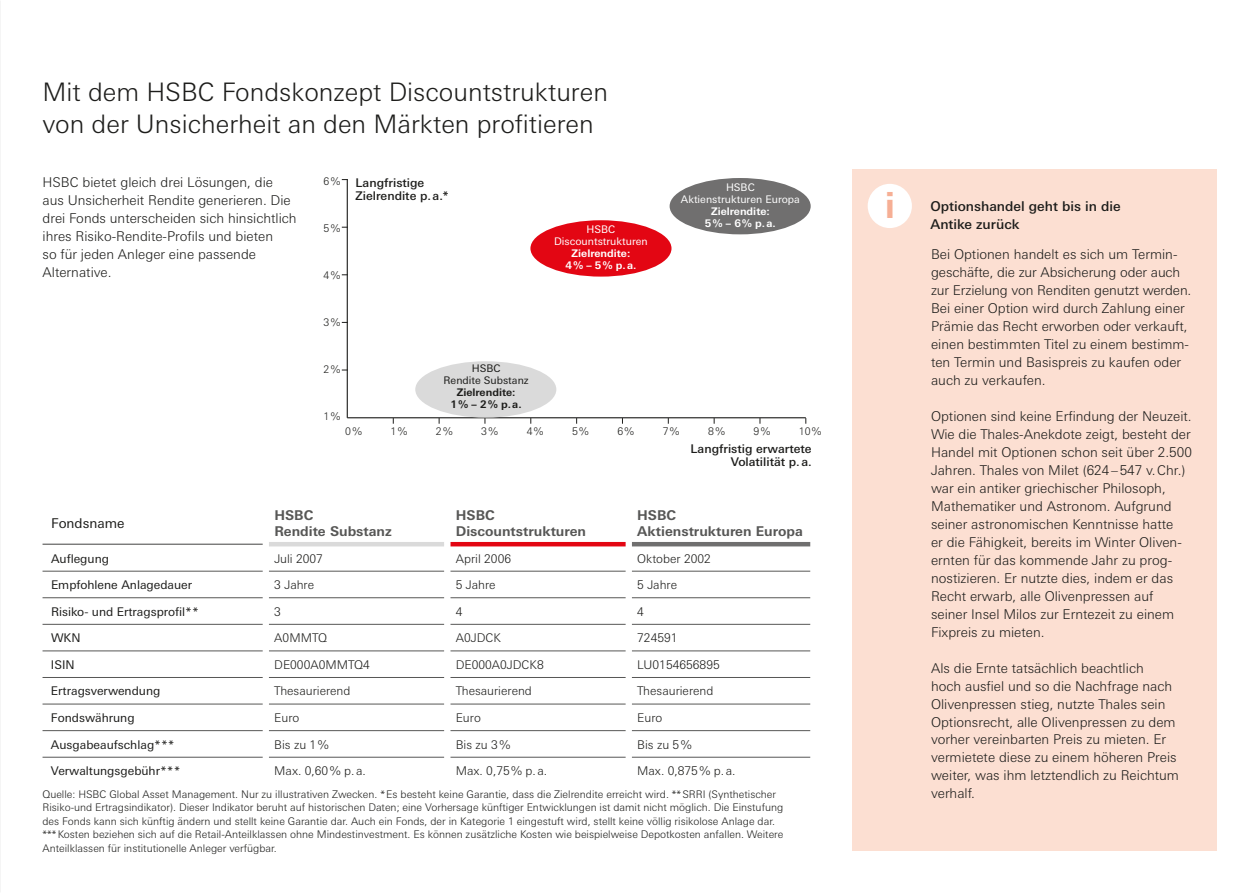
<style>
.page{position:relative;width:1259px;height:893px;background:#fff}
.page>*{position:absolute;margin:0;border:0;box-sizing:border-box;transform-origin:0 0}
.t1{font:700 36px "Univers Nextfor HSBC";color:#f6af95}
.t2{font:300 25.5px/31.5px "Univers Nextfor HSBC";color:#1d1d1b}
.t3{font:300 13.5px/18px "Univers Nextfor HSBC";color:#1d1d1b}
.t4{font:700 13.5px/16.2px "Univers Nextfor HSBC";color:#575756}
.t5{font:500 13.5px/18px "Univers Nextfor HSBC";color:#1d1d1b}
.t6{font:13.5px "Univers Nextfor HSBC";color:#1d1d1b}
.t7{font:300 12px "Univers Nextfor HSBC";color:#1d1d1b}
.t8{font:12px "Univers Nextfor HSBC";color:#1d1d1b}
.t9{font:500 12px/13.5px "Univers Nextfor HSBC";color:#1d1d1b;text-align:right}
.t10{font:300 10.5px/13.5px "Univers Nextfor HSBC";color:#1d1d1b}
.t11{font:10.5px/12px "Univers Nextfor HSBC";color:#fff;text-align:center}
.t12{font:700 10.5px/12px "Univers Nextfor HSBC";color:#fff;text-align:center}
.t13{font:700 10.5px/12px "Univers Nextfor HSBC";color:#1d1d1b;text-align:center}
.t14{font:10.5px/12px "Univers Nextfor HSBC";color:#1d1d1b;text-align:center}
</style>
<div class="page">
<hr style="left:43px;top:571px;width:220px;height:1px;background:#575756">
<hr style="left:269px;top:571px;width:175px;height:1px;background:#575756">
<hr style="left:450px;top:571px;width:176px;height:1px;background:#575756">
<hr style="left:632px;top:571px;width:178px;height:1px;background:#575756">
<hr style="left:43px;top:597px;width:220px;height:1px;background:#575756">
<hr style="left:269px;top:597px;width:175px;height:1px;background:#575756">
<hr style="left:450px;top:597px;width:176px;height:1px;background:#575756">
<hr style="left:632px;top:597px;width:178px;height:1px;background:#575756">
<hr style="left:43px;top:624px;width:220px;height:1px;background:#575756">
<hr style="left:269px;top:624px;width:175px;height:1px;background:#575756">
<hr style="left:450px;top:624px;width:176px;height:1px;background:#575756">
<hr style="left:632px;top:624px;width:178px;height:1px;background:#575756">
<hr style="left:43px;top:650px;width:220px;height:1px;background:#575756">
<hr style="left:269px;top:650px;width:175px;height:1px;background:#575756">
<hr style="left:450px;top:650px;width:176px;height:1px;background:#575756">
<hr style="left:632px;top:650px;width:178px;height:1px;background:#575756">
<hr style="left:43px;top:677px;width:220px;height:1px;background:#575756">
<hr style="left:269px;top:677px;width:175px;height:1px;background:#575756">
<hr style="left:450px;top:677px;width:176px;height:1px;background:#575756">
<hr style="left:632px;top:677px;width:178px;height:1px;background:#575756">
<hr style="left:43px;top:704px;width:220px;height:1px;background:#575756">
<hr style="left:269px;top:704px;width:175px;height:1px;background:#575756">
<hr style="left:450px;top:704px;width:176px;height:1px;background:#575756">
<hr style="left:632px;top:704px;width:178px;height:1px;background:#575756">
<hr style="left:43px;top:730px;width:220px;height:1px;background:#575756">
<hr style="left:269px;top:730px;width:175px;height:1px;background:#575756">
<hr style="left:450px;top:730px;width:176px;height:1px;background:#575756">
<hr style="left:632px;top:730px;width:178px;height:1px;background:#575756">
<hr style="left:43px;top:544px;width:220px;height:1px;background:#575756">
<hr style="left:269px;top:542px;width:175px;height:4px;background:#dadada">
<hr style="left:450px;top:542px;width:176px;height:4px;background:#e30613">
<hr style="left:632px;top:542px;width:178px;height:4px;background:#706f6f">
<hr style="left:43px;top:757px;width:220px;height:1px;background:#575756">
<hr style="left:269px;top:757px;width:175px;height:1px;background:#575756">
<hr style="left:450px;top:757px;width:176px;height:1px;background:#575756">
<hr style="left:632px;top:757px;width:178px;height:1px;background:#575756">
<hr style="left:347px;top:179px;width:1px;height:239px;background:#1d1d1b">
<hr style="left:347px;top:417px;width:459px;height:1px;background:#1d1d1b">
<div style="left:530px;top:220px;width:141px;height:57px;background:#e30613;border-radius:50%"></div>
<div style="left:669px;top:178px;width:141px;height:56px;background:#706f6f;border-radius:50%"></div>
<div style="left:415px;top:361px;width:141px;height:57px;background:#dadada;border-radius:50%"></div>
<div style="left:851px;top:169px;width:365px;height:681px;background:#fcdfd2"></div>
<div style="left:867px;top:184px;width:45px;height:44px;background:#fff;border-radius:50%"></div>
<h2 class="t2" style="left:43px;top:74px;width:567px">Mit dem HSBC Fondskonzept Discountstrukturen von der Unsicherheit an den Märkten profitieren</h2>
<p class="t3" style="left:43px;top:172px;width:256px">HSBC bietet gleich drei Lösungen, die aus Unsicherheit Rendite generieren. Die drei Fonds unterscheiden sich hinsichtlich ihres Risiko-Rendite-Profils und bieten<br>so für jeden Anleger eine passende Alternative.</p>
<p class="t10" style="left:323px;top:173px;width:18px">6 %</p>
<p class="t10" style="left:323px;top:220px;width:18px">5 %</p>
<p class="t10" style="left:323px;top:268px;width:18px">4 %</p>
<p class="t10" style="left:323px;top:315px;width:18px">3 %</p>
<p class="t10" style="left:323px;top:362px;width:18px">2 %</p>
<p class="t10" style="left:323px;top:409px;width:18px">1 %</p>
<p class="t9" style="left:356px;top:175px;width:94px;text-align:left">Langfristige<br>Zielrendite p. a.*</p>
<p class="t11" style="left:681px;top:180px;width:121px">HSBC<br>Aktienstrukturen Europa</p>
<p class="t12" style="left:705px;top:204px;width:73px">Zielrendite:<br>5 % – 6 % p. a.</p>
<p class="t5" style="left:930px;top:197px;width:192px">Optionshandel geht bis in die<br>Antike zurück</p>
<p class="t3" style="left:931px;top:244px;width:262px">Bei Optionen handelt es sich um Termin&shy;geschäfte, die zur Absicherung oder auch zur Erzielung von Renditen genutzt werden.<br>Bei einer Option wird durch Zahlung einer Prämie das Recht erworben oder verkauft, einen bestimmten Titel zu einem bestimm&shy;ten Termin und Basispreis zu kaufen oder auch zu verkaufen.</p>
<p class="t3" style="left:931px;top:406px;width:262px">Optionen sind keine Erfindung der Neuzeit.<br>Wie die Thales-Anekdote zeigt, besteht der Handel mit Optionen schon seit über 2.500<br>Jahren. Thales von Milet (624 – 547 v. Chr.) war ein antiker griechischer Philosoph, Mathematiker und Astronom. Aufgrund seiner astronomischen Kenntnisse hatte<br>er die Fähigkeit, bereits im Winter Oliven&shy;ernten für das kommende Jahr zu prog&shy;nostizieren. Er nutzte dies, indem er das Recht erwarb, alle Olivenpressen auf seiner Insel Milos zur Erntezeit zu einem Fixpreis zu mieten.</p>
<p class="t3" style="left:931px;top:658px;width:249px">Als die Ernte tatsächlich beachtlich<br>hoch ausfiel und so die Nachfrage nach Olivenpressen stieg, nutzte Thales sein Optionsrecht, alle Olivenpressen zu dem vorher vereinbarten Preis zu mieten. Er vermietete diese zu einem höheren Preis weiter, was ihm letztendlich zu Reichtum verhalf.</p>
<h1 class="t1" style="left:885px;top:179px;width:12px">i</h1>
<p class="t11" style="left:554px;top:222px;width:95px">HSBC<br>Discountstrukturen</p>
<p class="t12" style="left:565px;top:246px;width:73px">Zielrendite:<br>4 % – 5 % p. a.</p>
<p class="t14" style="left:443px;top:362px;width:87px">HSBC<br>Rendite Substanz</p>
<p class="t13" style="left:450px;top:386px;width:73px">Zielrendite:<br>1 % – 2 % p. a.</p>
<p class="t10" style="left:345px;top:424px;width:18px">0 %</p>
<p class="t10" style="left:390px;top:424px;width:18px">1 %</p>
<p class="t10" style="left:436px;top:424px;width:18px">2 %</p>
<p class="t10" style="left:481px;top:424px;width:18px">3 %</p>
<p class="t10" style="left:526px;top:424px;width:18px">4 %</p>
<p class="t10" style="left:572px;top:424px;width:18px">5 %</p>
<p class="t10" style="left:617px;top:424px;width:18px">6 %</p>
<p class="t10" style="left:663px;top:424px;width:18px">7 %</p>
<p class="t10" style="left:708px;top:424px;width:18px">8 %</p>
<p class="t10" style="left:753px;top:424px;width:18px">9 %</p>
<p class="t10" style="left:799px;top:424px;width:24px">10 %</p>
<p class="t9" style="left:690px;top:441px;width:123px">Langfristig erwartete<br>Volatilität p. a.</p>
<p class="t6" style="left:51px;top:513px;width:75px">Fondsname</p>
<p class="t4" style="left:274px;top:506px;width:119px">HSBC<br>Rendite Substanz</p>
<p class="t4" style="left:456px;top:506px;width:132px">HSBC<br>Discountstrukturen</p>
<p class="t4" style="left:637px;top:506px;width:167px">HSBC<br>Aktienstrukturen Europa</p>
<p class="t8" style="left:51px;top:550px;width:59px">Auflegung</p>
<p class="t7" style="left:274px;top:550px;width:50px">Juli 2007</p>
<p class="t7" style="left:456px;top:550px;width:57px">April 2006</p>
<p class="t7" style="left:637px;top:550px;width:75px">Oktober 2002</p>
<p class="t8" style="left:51px;top:576px;width:143px">Empfohlene Anlagedauer</p>
<p class="t7" style="left:274px;top:576px;width:41px">3 Jahre</p>
<p class="t7" style="left:456px;top:576px;width:41px">5 Jahre</p>
<p class="t7" style="left:637px;top:576px;width:41px">5 Jahre</p>
<p class="t8" style="left:51px;top:603px;width:149px">Risiko- und Ertragsprofil**</p>
<p class="t7" style="left:274px;top:603px;width:8px">3</p>
<p class="t7" style="left:456px;top:603px;width:8px">4</p>
<p class="t7" style="left:637px;top:603px;width:8px">4</p>
<p class="t8" style="left:51px;top:629px;width:31px">WKN</p>
<p class="t7" style="left:274px;top:629px;width:54px">A0MMTQ</p>
<p class="t7" style="left:456px;top:629px;width:47px">A0JDCK</p>
<p class="t7" style="left:637px;top:629px;width:42px">724591</p>
<p class="t8" style="left:51px;top:656px;width:25px">ISIN</p>
<p class="t7" style="left:274px;top:656px;width:97px">DE000A0MMTQ4</p>
<p class="t7" style="left:456px;top:656px;width:89px">DE000A0JDCK8</p>
<p class="t7" style="left:637px;top:656px;width:84px">LU0154656895</p>
<p class="t8" style="left:51px;top:683px;width:111px">Ertragsverwendung</p>
<p class="t7" style="left:274px;top:683px;width:78px">Thesaurierend</p>
<p class="t7" style="left:456px;top:683px;width:78px">Thesaurierend</p>
<p class="t7" style="left:637px;top:683px;width:78px">Thesaurierend</p>
<p class="t8" style="left:51px;top:709px;width:85px">Fondswährung</p>
<p class="t7" style="left:274px;top:709px;width:27px">Euro</p>
<p class="t7" style="left:456px;top:709px;width:27px">Euro</p>
<p class="t7" style="left:637px;top:709px;width:27px">Euro</p>
<p class="t8" style="left:51px;top:736px;width:125px">Ausgabeaufschlag***</p>
<p class="t7" style="left:274px;top:736px;width:56px">Bis zu 1 %</p>
<p class="t7" style="left:456px;top:736px;width:56px">Bis zu 3 %</p>
<p class="t7" style="left:637px;top:736px;width:56px">Bis zu 5 %</p>
<p class="t8" style="left:51px;top:762px;width:131px">Verwaltungsgebühr***</p>
<p class="t7" style="left:274px;top:762px;width:93px">Max. 0,60 % p. a.</p>
<p class="t7" style="left:456px;top:762px;width:93px">Max. 0,75 % p. a.</p>
<p class="t7" style="left:637px;top:762px;width:100px">Max. 0,875 % p. a.</p>
<p class="t10" style="left:43px;top:787px;width:742px">Quelle: HSBC Global Asset Management. Nur zu illustrativen Zwecken. * Es besteht keine Garantie, dass die Zielrendite erreicht wird. ** SRRI (Synthetischer Risiko-und Ertragsindikator). Dieser Indikator beruht auf historischen Daten; eine Vorhersage künftiger Entwicklungen ist damit nicht möglich. Die Einstufung des Fonds kann sich künftig ändern und stellt keine Garantie dar. Auch ein Fonds, der in Kategorie 1 eingestuft wird, stellt keine völlig risikolose Anlage dar. *** Kosten beziehen sich auf die Retail-Anteilklassen ohne Mindestinvestment. Es können zusätzliche Kosten wie beispielweise Depotkosten anfallen. Weitere Anteilklassen für institutionelle Anleger verfügbar.</p>
</div>
